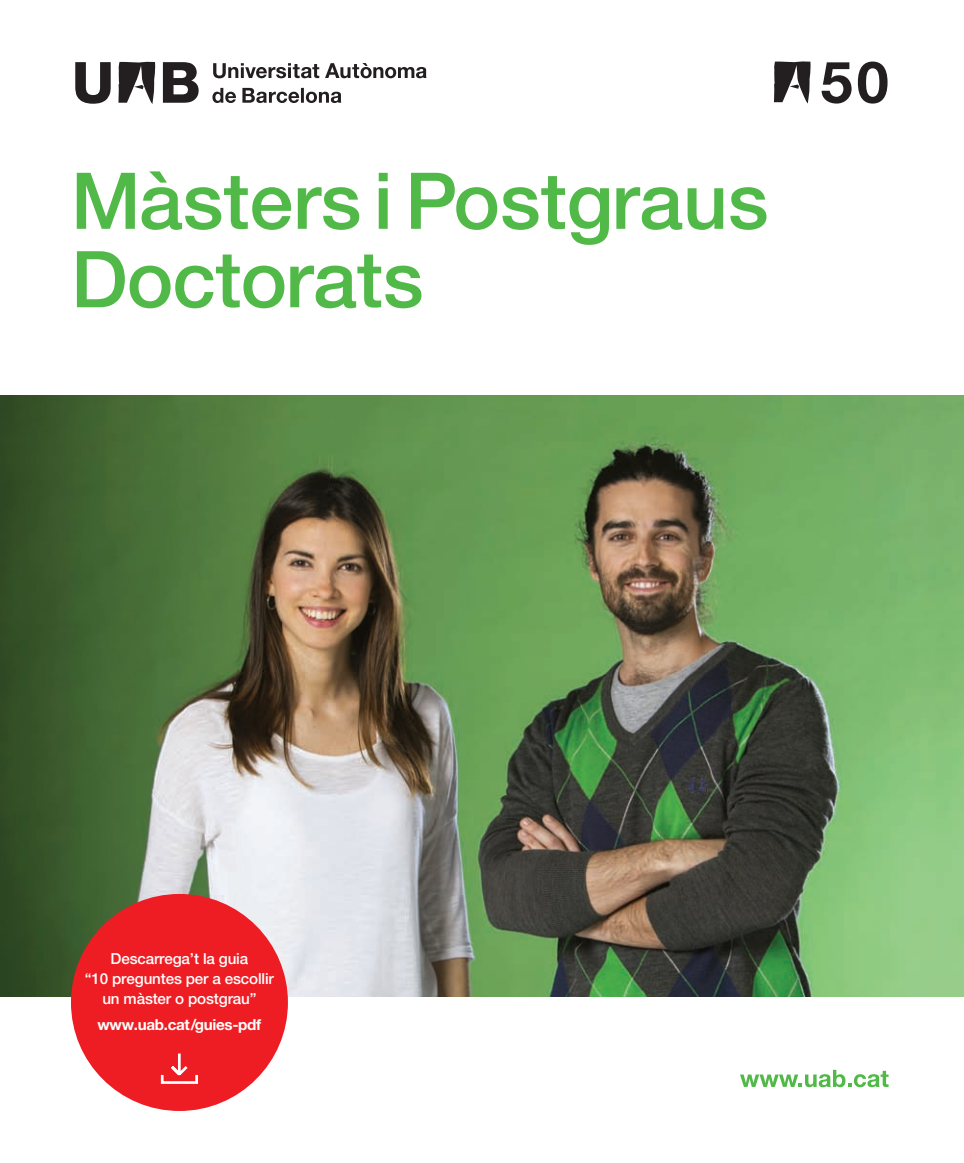
<style>
.page{position:relative;width:964px;height:1163px;background:#fff}
.page>*{position:absolute;margin:0;border:0;box-sizing:border-box;transform-origin:0 0}
.t1{font:500 78.4px/78.4px "Helvetica Neue";color:#51b948}
.t2{font:500 15.2px/20.4px "Helvetica Neue";letter-spacing:-.01em;color:#fff;text-align:center}
.t3{font:700 15.2px "Helvetica Neue";letter-spacing:-.02em;color:#fff}
</style>
<div class="page">
<img style="left:0;top:396px;width:964px;height:600px">
<svg style="left:740px;top:1069px;width:149px;height:18px"></svg>
<div style="left:71px;top:894px;width:217px;height:217px;background:#ee1d23;border-radius:50%"></div>
<svg style="left:171px;top:1053px;width:17px;height:20px"></svg>
<div style="left:161px;top:1073px;width:37px;height:11px;border:3px solid #fff"></div>
<svg style="left:75px;top:61px;width:351px;height:43px"></svg>
<svg style="left:774px;top:61px;width:113px;height:43px"></svg>
<h1 class="t1" style="left:71px;top:169px;width:699px">Màsters i Postgraus<br>Doctorats</h1>
<p class="t2" style="left:85px;top:949px;width:191px">Descarrega’t la guia<br>“10 preguntes per a escollir un màster o postgrau”</p>
<p class="t3" style="left:98px;top:1019px;width:165px">www.uab.cat/guies-pdf</p>
</div>
